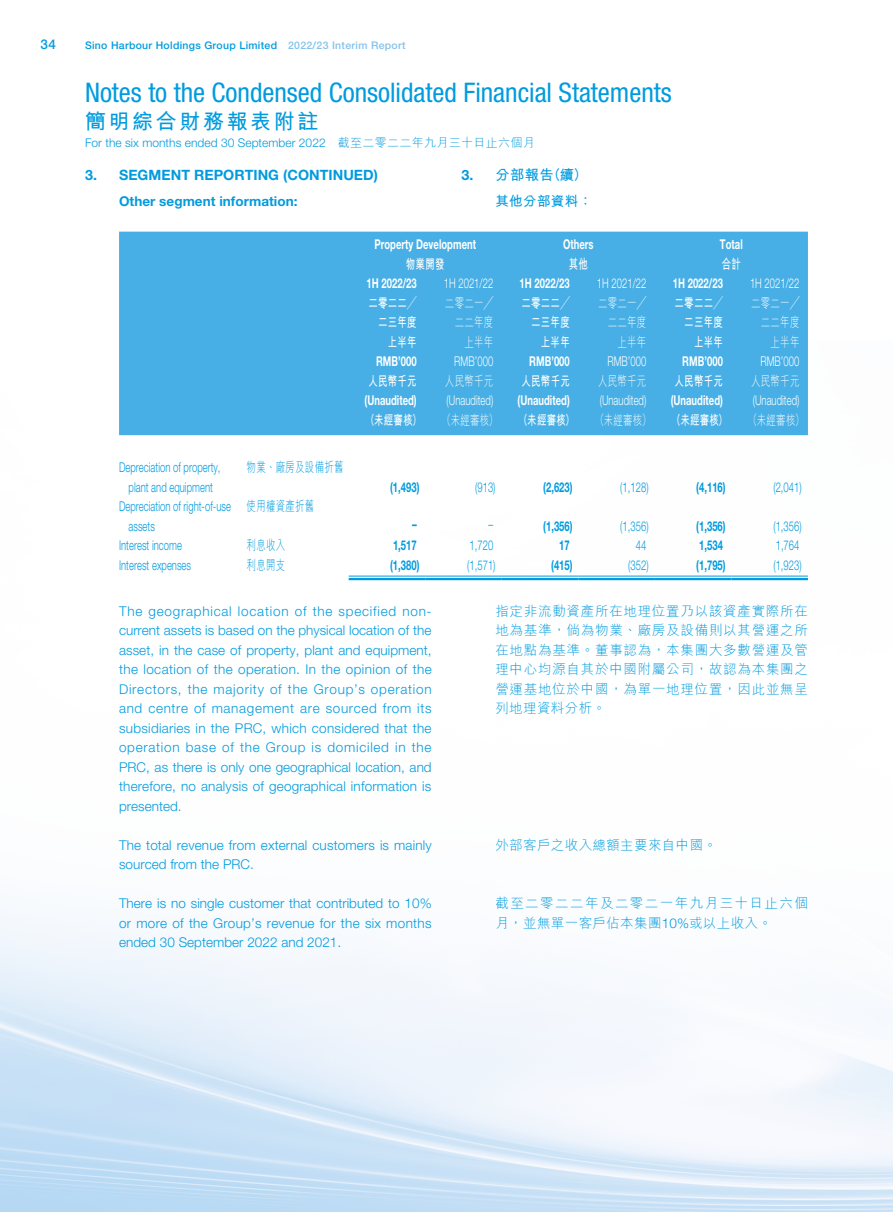
<style>
.page{position:relative;width:893px;height:1212px;background:#fff}
.page>*{position:absolute;margin:0;border:0;box-sizing:border-box;transform-origin:0 0}
.t1{font:condensed 27px "Helvetica Neue LT Std";color:#009bde}
.t2{font:700 21px "M Hei HK";letter-spacing:.125em;color:#009bde}
.t3{font:700 14.25px "Helvetica Neue LT Std";letter-spacing:.005em;color:#009bde}
.t4{font:700 14.25px "M Hei HK";color:#009bde}
.t5{font:300 13.5px/19.5px "Helvetica Neue LT Std";letter-spacing:.005em;color:#009bde;text-align:justify}
.t6{font:300 13.5px/19.5px "Helvetica Neue LT Std";letter-spacing:.005em;color:#009bde;text-align:center;scale:.7 1}
.t7{font:300 13.5px/19.5px "M Hei HK";letter-spacing:.055em;color:#009bde;text-align:justify}
.t8{font:700 13.5px "Helvetica Neue LT Std";letter-spacing:.005em;color:#fff;scale:.7 1}
.t9{font:300 13.5px "Helvetica Neue LT Std";letter-spacing:.005em;color:#fff;scale:.7 1}
.t10{font:700 13.5px/19.5px "M Hei HK";letter-spacing:.03em;color:#fff;text-align:right;scale:.7 1}
.t11{font:300 13.5px/19.5px "M Hei HK";letter-spacing:.03em;color:#fff;text-align:right;scale:.7 1}
.t12{font:700 13.5px "Helvetica Neue LT Std";letter-spacing:.005em;color:#009bde;scale:.7 1}
.t13{font:300 13.5px/19.5px "M Hei HK";letter-spacing:.105em;color:#009bde}
.t14{font:700 13.5px "Helvetica Neue LT Std";letter-spacing:.005em;color:#009bde}
.t15{font:300 13.5px "M Hei HK";letter-spacing:.03em;color:#009bde;scale:.7 1}
.t16{font:300 13.5px "M Hei HK";letter-spacing:.03em;color:#009bde}
.t17{font:300 13.5px "M Hei HK";letter-spacing:.055em;color:#009bde;scale:.7 1}
.t18{font:700 13.5px "M Hei HK";letter-spacing:.03em;color:#009bde}
.t19{font:500 13.5px "Helvetica Neue LT Std";color:#009bde}
.t20{font:300 12px "Helvetica Neue LT Std";letter-spacing:.005em;color:#009bde}
.t21{font:500 10.5px "Helvetica Neue LT Std";letter-spacing:.03em;color:#009bde}
.s1{color:#83c2ec}
.s2{font-family:"M Hei HK"}
.s3{font-family:"Helvetica Neue LT Std"}
</style>
<div class="page">
<div style="left:119px;top:232px;width:689px;height:203px;background:#47afe5"></div>
<hr style="left:349px;top:576px;width:76px;height:1px;background:#009bde">
<hr style="left:349px;top:578px;width:76px;height:2px;background:#009bde">
<hr style="left:425px;top:576px;width:77px;height:1px;background:#009bde">
<hr style="left:425px;top:578px;width:77px;height:2px;background:#009bde">
<hr style="left:502px;top:576px;width:76px;height:1px;background:#009bde">
<hr style="left:502px;top:578px;width:76px;height:2px;background:#009bde">
<hr style="left:578px;top:576px;width:77px;height:1px;background:#009bde">
<hr style="left:578px;top:578px;width:77px;height:2px;background:#009bde">
<hr style="left:655px;top:576px;width:76px;height:1px;background:#009bde">
<hr style="left:655px;top:578px;width:76px;height:2px;background:#009bde">
<hr style="left:731px;top:576px;width:77px;height:1px;background:#009bde">
<hr style="left:731px;top:578px;width:77px;height:2px;background:#009bde">
<p class="t19" style="left:41px;top:36px;width:17px">34</p>
<p class="t21" style="left:85px;top:39px;width:322px">Sino Harbour Holdings Group Limited <span class="s1">2022/23 Interim Report</span></p>
<h1 class="t1" style="left:85px;top:77px;width:588px">Notes to the Condensed Consolidated Financial Statements</h1>
<h2 class="t2" style="left:85px;top:106px;width:235px">簡明綜合財務報表附註</h2>
<p class="t20" style="left:85px;top:135px;width:451px">For the six months ended 30 September 2022 <span class="s2">截至二零二二年九月三十日止六個月</span></p>
<p class="t4" style="left:461px;top:165px;width:128px"><span class="s3">3.</span> 分部報告（續）</p>
<p class="t18" style="left:495px;top:191px;width:98px">其他分部資料：</p>
<p class="t3" style="left:85px;top:166px;width:295px">3. SEGMENT REPORTING (CONTINUED)</p>
<p class="t14" style="left:119px;top:193px;width:180px">Other segment information:</p>
<p class="t8" style="left:374px;top:236px;width:147px">Property Development</p>
<p class="t8" style="left:563px;top:236px;width:45px">Others</p>
<p class="t8" style="left:720px;top:236px;width:34px">Total</p>
<p class="t10" style="left:406px;top:253px;width:57px">物業開發</p>
<p class="t10" style="left:569px;top:253px;width:29px">其他</p>
<p class="t10" style="left:722px;top:253px;width:29px">合計</p>
<p class="t8" style="left:367px;top:275px;width:73px">1H 2022/23</p>
<p class="t9" style="left:444px;top:275px;width:72px">1H 2021/22</p>
<p class="t8" style="left:520px;top:275px;width:73px">1H 2022/23</p>
<p class="t9" style="left:597px;top:275px;width:72px">1H 2021/22</p>
<p class="t8" style="left:673px;top:275px;width:73px">1H 2022/23</p>
<p class="t9" style="left:750px;top:275px;width:72px">1H 2021/22</p>
<p class="t10" style="left:368px;top:292px;width:71px">二零二二╱二三年度上半年</p>
<p class="t11" style="left:445px;top:293px;width:71px">二零二一╱二二年度上半年</p>
<p class="t10" style="left:521px;top:292px;width:71px">二零二二╱二三年度上半年</p>
<p class="t11" style="left:598px;top:293px;width:71px">二零二一╱二二年度上半年</p>
<p class="t10" style="left:675px;top:292px;width:71px">二零二二╱二三年度上半年</p>
<p class="t11" style="left:751px;top:293px;width:71px">二零二一╱二二年度上半年</p>
<p class="t8" style="left:376px;top:353px;width:60px">RMB’000</p>
<p class="t9" style="left:454px;top:353px;width:57px">RMB’000</p>
<p class="t8" style="left:529px;top:353px;width:60px">RMB’000</p>
<p class="t9" style="left:607px;top:353px;width:57px">RMB’000</p>
<p class="t8" style="left:682px;top:353px;width:60px">RMB’000</p>
<p class="t9" style="left:760px;top:353px;width:57px">RMB’000</p>
<p class="t10" style="left:368px;top:370px;width:71px">人民幣千元</p>
<p class="t11" style="left:445px;top:371px;width:71px">人民幣千元</p>
<p class="t10" style="left:521px;top:370px;width:71px">人民幣千元</p>
<p class="t11" style="left:598px;top:371px;width:71px">人民幣千元</p>
<p class="t10" style="left:675px;top:370px;width:71px">人民幣千元</p>
<p class="t11" style="left:751px;top:371px;width:71px">人民幣千元</p>
<p class="t8" style="left:364px;top:392px;width:76px">(Unaudited)</p>
<p class="t9" style="left:447px;top:392px;width:68px">(Unaudited)</p>
<p class="t8" style="left:518px;top:392px;width:76px">(Unaudited)</p>
<p class="t9" style="left:600px;top:392px;width:68px">(Unaudited)</p>
<p class="t8" style="left:671px;top:392px;width:76px">(Unaudited)</p>
<p class="t9" style="left:753px;top:392px;width:68px">(Unaudited)</p>
<p class="t10" style="left:365px;top:409px;width:82px">（未經審核）</p>
<p class="t11" style="left:442px;top:410px;width:82px">（未經審核）</p>
<p class="t10" style="left:518px;top:409px;width:82px">（未經審核）</p>
<p class="t11" style="left:595px;top:410px;width:82px">（未經審核）</p>
<p class="t10" style="left:672px;top:409px;width:82px">（未經審核）</p>
<p class="t11" style="left:748px;top:410px;width:82px">（未經審核）</p>
<p class="t6" style="left:119px;top:457px;width:147px">Depreciation of property, plant and equipment</p>
<p class="t15" style="left:247px;top:460px;width:140px">物業、廠房及設備折舊</p>
<p class="t12" style="left:390px;top:479px;width:44px">(1,493)</p>
<p class="t6" style="left:475px;top:477px;width:31px">(913)</p>
<p class="t12" style="left:543px;top:479px;width:44px">(2,623)</p>
<p class="t6" style="left:620px;top:477px;width:42px">(1,128)</p>
<p class="t12" style="left:696px;top:479px;width:44px">(4,116)</p>
<p class="t6" style="left:773px;top:477px;width:42px">(2,041)</p>
<p class="t6" style="left:129px;top:496px;width:148px;text-align:left;text-indent:-9px">Depreciation of right-of-use assets</p>
<p class="t15" style="left:247px;top:499px;width:98px">使用權資產折舊</p>
<p class="t12" style="left:412px;top:516px;width:8px">–</p>
<p class="t6" style="left:489px;top:514px;width:8px">–</p>
<p class="t12" style="left:543px;top:518px;width:44px">(1,356)</p>
<p class="t6" style="left:620px;top:516px;width:42px">(1,356)</p>
<p class="t12" style="left:696px;top:518px;width:44px">(1,356)</p>
<p class="t6" style="left:773px;top:516px;width:42px">(1,356)</p>
<p class="t6" style="left:119px;top:535px;width:91px">Interest income</p>
<p class="t17" style="left:247px;top:538px;width:57px">利息收入</p>
<p class="t12" style="left:393px;top:537px;width:35px">1,517</p>
<p class="t6" style="left:470px;top:535px;width:35px">1,720</p>
<p class="t12" style="left:559px;top:537px;width:17px">17</p>
<p class="t6" style="left:636px;top:535px;width:17px">44</p>
<p class="t12" style="left:699px;top:537px;width:35px">1,534</p>
<p class="t6" style="left:776px;top:535px;width:35px">1,764</p>
<p class="t6" style="left:119px;top:555px;width:104px">Interest expenses</p>
<p class="t17" style="left:247px;top:558px;width:57px">利息開支</p>
<p class="t12" style="left:390px;top:557px;width:44px">(1,380)</p>
<p class="t6" style="left:467px;top:555px;width:42px">(1,571)</p>
<p class="t12" style="left:551px;top:557px;width:32px">(415)</p>
<p class="t6" style="left:628px;top:555px;width:31px">(352)</p>
<p class="t12" style="left:696px;top:557px;width:44px">(1,795)</p>
<p class="t6" style="left:773px;top:555px;width:42px">(1,923)</p>
<p class="t5" style="left:119px;top:601px;width:314px">The geographical location of the specified non&shy;current assets is based on the physical location of the asset, in the case of property, plant and equipment, the location of the operation. In the opinion of the Directors, the majority of the Group’s operation and centre of management are sourced from its subsidiaries in the PRC, which considered that the operation base of the Group is domiciled in the PRC, as there is only one geographical location, and therefore, no analysis of geographical information is presented.</p>
<p class="t5" style="left:119px;top:835px;width:314px">The total revenue from external customers is mainly sourced from the PRC.</p>
<p class="t5" style="left:119px;top:893px;width:314px">There is no single customer that contributed to 10% or more of the Group’s revenue for the six months ended 30 September 2022 and 2021.</p>
<p class="t7" style="left:495px;top:601px;width:314px">指定非流動資產所在地理位置乃以該資產實際所在地為基準，倘為物業、廠房及設備則以其營運之所在地點為基準。董事認為，本集團大多數營運及管理中心均源自其於中國附屬公司，故認為本集團之營運基地位於中國，為單一地理位置，因此並無呈列地理資料分析。</p>
<p class="t16" style="left:495px;top:838px;width:223px">外部客戶之收入總額主要來自中國。</p>
<p class="t13" style="left:495px;top:893px;width:314px">截至二零二二年及二零二一年九月三十日止六個月，並無單一客戶佔本集團<span class="s3">10%</span>或以上收入。</p>
</div>
